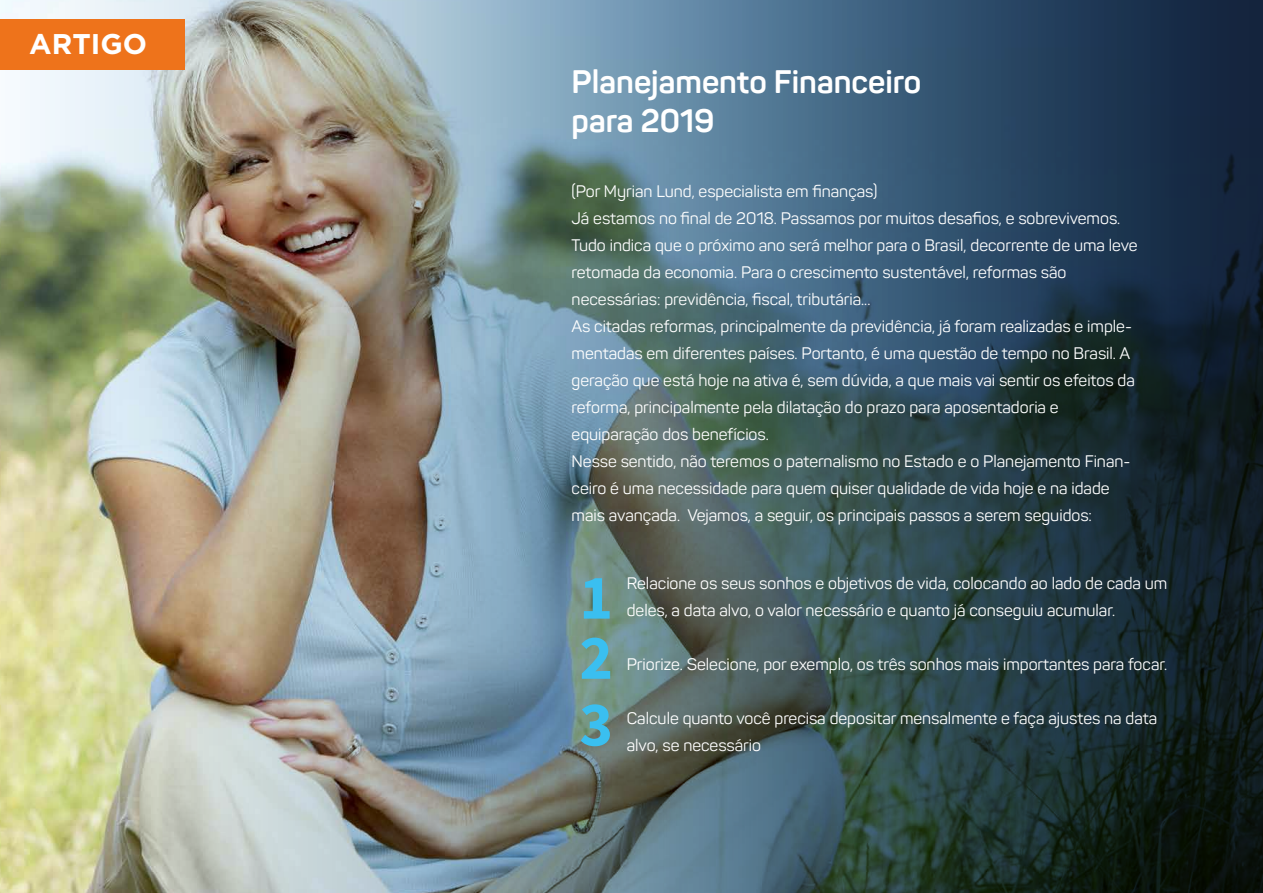
<style>
.page{position:relative;width:1263px;height:893px;background:#fff}
.page>*{position:absolute;margin:0;border:0;box-sizing:border-box;transform-origin:0 0}
.t1{font:700 32.1px/38.5px "Panton";color:#fff}
.t2{font:700 28.5px "Gotham";color:#fff}
.t3{font:16.5px/27px "Panton";color:#fff}
</style>
<div class="page">
<img style="left:0;top:1px;width:417px;height:892px">
<img style="left:417px;top:1px;width:846px;height:892px">
<div style="left:0;top:20px;width:184px;height:50px;background:#ee731b"></div>
<svg style="left:584px;top:578px;width:26px;height:41px"></svg>
<svg style="left:581px;top:638px;width:29px;height:41px"></svg>
<svg style="left:581px;top:704px;width:29px;height:42px"></svg>
<h2 class="t2" style="left:29px;top:28px;width:119px">ARTIGO</h2>
<h1 class="t1" style="left:572px;top:63px;width:351px">Planejamento Financeiro para 2019</h1>
<p class="t3" style="left:572px;top:178px;width:568px">(Por Myrian Lund, especialista em finanças)<br>Já estamos no final de 2018. Passamos por muitos desafios, e sobrevivemos.<br>Tudo indica que o próximo ano será melhor para o Brasil, decorrente de uma leve retomada da economia. Para o crescimento sustentável, reformas são necessárias: previdência, fiscal, tributária...<br>As citadas reformas, principalmente da previdência, já foram realizadas e imple&shy;mentadas em diferentes países. Portanto, é uma questão de tempo no Brasil. A geração que está hoje na ativa é, sem dúvida, a que mais vai sentir os efeitos da reforma, principalmente pela dilatação do prazo para aposentadoria e equiparação dos benefícios.<br>Nesse sentido, não teremos o paternalismo no Estado e o Planejamento Finan&shy;ceiro é uma necessidade para quem quiser qualidade de vida hoje e na idade mais avançada. Vejamos, a seguir, os principais passos a serem seguidos:</p>
<p class="t3" style="left:627px;top:569px;width:542px">Relacione os seus sonhos e objetivos de vida, colocando ao lado de cada um deles, a data alvo, o valor necessário e quanto já conseguiu acumular.</p>
<p class="t3" style="left:627px;top:650px;width:542px">Priorize. Selecione, por exemplo, os três sonhos mais importantes para focar.</p>
<p class="t3" style="left:627px;top:704px;width:532px">Calcule quanto você precisa depositar mensalmente e faça ajustes na data alvo, se necessário</p>
</div>
